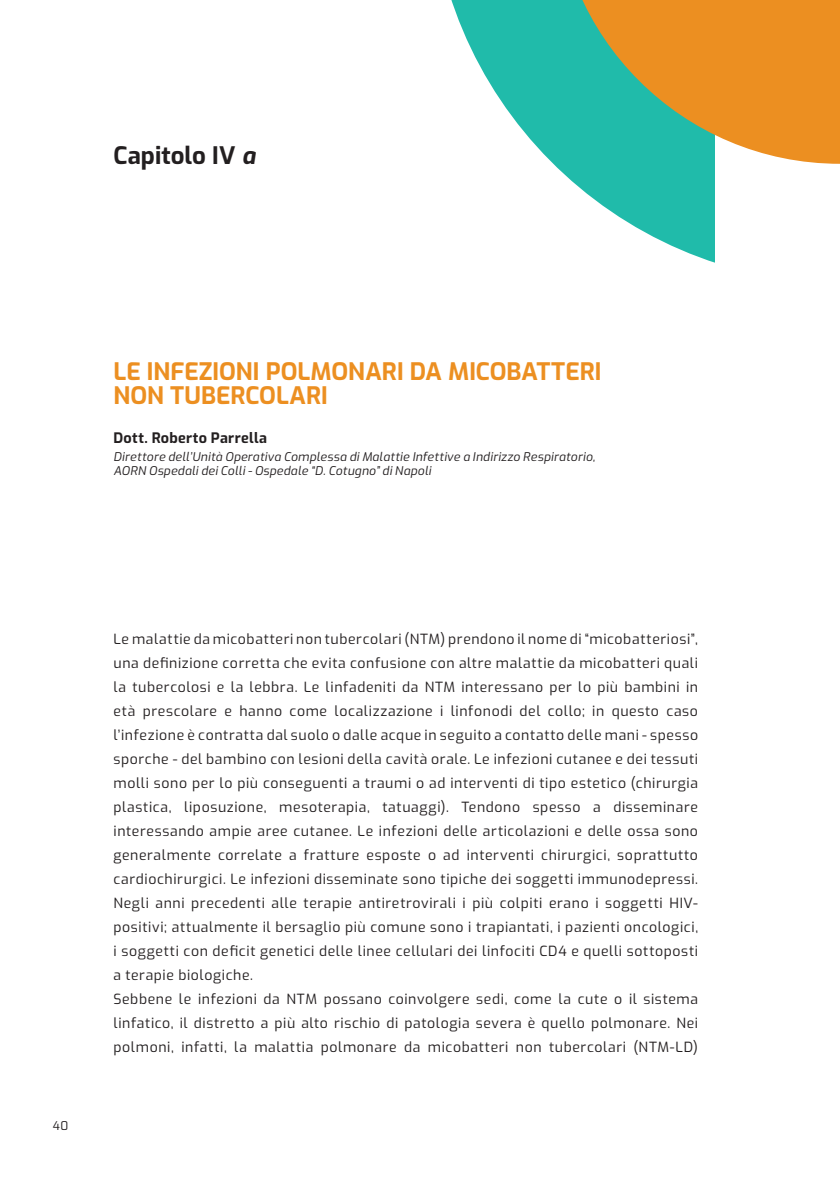
<style>
.page{position:relative;width:840px;height:1191px;background:#fff}
.page>*{position:absolute;margin:0;border:0;box-sizing:border-box;transform-origin:0 0}
.t1{font:700 24px/24px "Exo";color:#ec8f21}
.t2{font:700 24px "Exo";letter-spacing:.005em;color:#231f20}
.t3{font:700 14.4px "Exo";letter-spacing:.02em;color:#231f20}
.t4{font:14px/24px "Exo";letter-spacing:.045em;color:#231f20}
.t5{font:italic 12px/14px "Exo";letter-spacing:.025em;color:#231f20}
.t6{font:12px "Exo";color:#231f20}
.s1{font-style:italic}
</style>
<div class="page">
<svg style="left:451px;top:0;width:263px;height:263px"></svg>
<svg style="left:555px;top:0;width:284px;height:164px;background:#a9a053"></svg>
<h1 class="t2" style="left:113px;top:137px;width:143px">Capitolo IV <span class="s1">a</span></h1>
<h1 class="t1" style="left:113px;top:358px;width:489px">LE INFEZIONI POLMONARI DA MICOBATTERI<br>NON TUBERCOLARI</h1>
<p class="t3" style="left:113px;top:426px;width:155px">Dott. Roberto Parrella</p>
<p class="t5" style="left:113px;top:448px;width:483px">Direttore dell’Unità Operativa Complessa di Malattie Infettive a Indirizzo Respiratorio,<br>AORN Ospedali dei Colli - Ospedale “D. Cotugno” di Napoli</p>
<p class="t6" style="left:53px;top:1116px;width:17px">40</p>
<p class="t4" style="left:113px;top:626px;width:585px">Le malattie da micobatteri non tubercolari (NTM) prendono il nome di “micobatteriosi”, una definizione corretta che evita confusione con altre malattie da micobatteri quali la tubercolosi e la lebbra. Le linfadeniti da NTM interessano per lo più bambini in età prescolare e hanno come localizzazione i linfonodi del collo; in questo caso l’infezione è contratta dal suolo o dalle acque in seguito a contatto delle mani - spesso sporche - del bambino con lesioni della cavità orale. Le infezioni cutanee e dei tessuti molli sono per lo più conseguenti a traumi o ad interventi di tipo estetico (chirurgia plastica, liposuzione, mesoterapia, tatuaggi). Tendono spesso a disseminare interessando ampie aree cutanee. Le infezioni delle articolazioni e delle ossa sono generalmente correlate a fratture esposte o ad interventi chirurgici, soprattutto cardiochirurgici. Le infezioni disseminate sono tipiche dei soggetti immunodepressi.<br>Negli anni precedenti alle terapie antiretrovirali i più colpiti erano i soggetti HIV&shy;positivi; attualmente il bersaglio più comune sono i trapiantati, i pazienti oncologici, i soggetti con deficit genetici delle linee cellulari dei linfociti CD4 e quelli sottoposti a terapie biologiche.<br>Sebbene le infezioni da NTM possano coinvolgere sedi, come la cute o il sistema linfatico, il distretto a più alto rischio di patologia severa è quello polmonare. Nei polmoni, infatti, la malattia polmonare da micobatteri non tubercolari (NTM-LD)</p>
</div>
